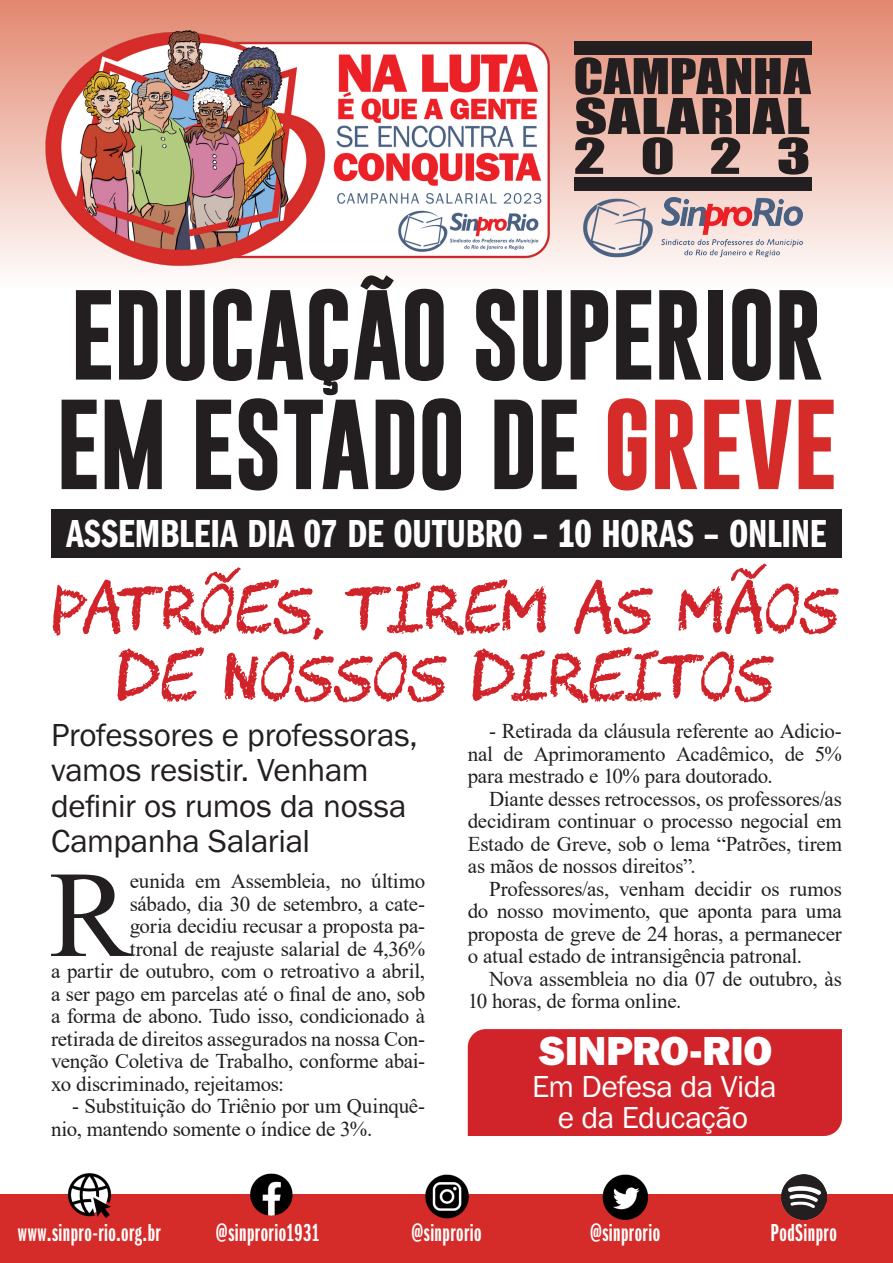
<style>
.page{position:relative;width:893px;height:1263px;background:#fff}
.page>*{position:absolute;margin:0;border:0;box-sizing:border-box;transform-origin:0 0}
.t1{font:123px "Times New Roman";color:#231f20}
.t2{font:700 91.5px/109.5px "Gobold";letter-spacing:-.015em;color:#231f20}
.t3{font:63px/67.9px "CHAWP";letter-spacing:-.015em;color:#d1232a;text-align:center}
.t4{font:45.6px "Impact";letter-spacing:.015em;color:#231f20;scale:1.18 1}
.t5{font:45.6px "Impact";letter-spacing:.015em;color:#231f20;scale:1.39 1}
.t6{font:45.6px "Impact";letter-spacing:.015em;color:#231f20;scale:1.41 1}
.t7{font:42px "Franklin Gothic URW Hea";letter-spacing:-.015em;color:#fff}
.t8{font:40.5px "Franklin Gothic URW Com Dem";letter-spacing:-.005em;color:#fff}
.t9{font:33px/35.5px "Franklin Gothic URW Boo";letter-spacing:-.01em;color:#231f20}
.t10{font:31.5px "Franklin Gothic URW Boo";letter-spacing:-.02em;color:#fff}
.t11{font:25.5px "Franklin Gothic URW Ext Com D Dem";letter-spacing:.02em;color:#fff}
.t12{font:21px/22.5px "Times New Roman";letter-spacing:-.015em;color:#231f20;text-align:justify}
.s1{color:#d62c29}
</style>
<div class="page">
<div style="left:0;top:1195px;width:893px;height:68px;background:#d62c29"></div>
<img style="left:423px;top:1174px;width:47px;height:45px">
<img style="left:241px;top:1173px;width:54px;height:43px">
<img style="left:65px;top:1173px;width:48px;height:45px">
<img style="left:601px;top:1174px;width:48px;height:46px">
<div style="left:0;top:0;width:893px;height:289px;background:linear-gradient(to bottom,#e2876f,#fcfcfb)"></div>
<img style="left:580px;top:193px;width:225px;height:72px">
<div style="left:574px;top:41px;width:238px;height:14px;background:#231f20"></div>
<div style="left:574px;top:177px;width:237px;height:13px;background:#231f20"></div>
<img style="left:781px;top:1174px;width:45px;height:45px">
<img style="left:27px;top:14px;width:545px;height:268px">
<div style="left:51px;top:509px;width:791px;height:48px;background:#231f20"></div>
<div style="left:468px;top:1029px;width:374px;height:107px;background:#d1232a"></div>
<p class="t4" style="left:573px;top:41px;width:203px">CAMPANHA</p>
<p class="t5" style="left:575px;top:81px;width:171px">SALARIAL</p>
<p class="t6" style="left:574px;top:121px;width:170px">2023</p>
<p class="t2" style="left:56px;top:280px;width:783px">EDUCAÇÃO SUPERIOR<br>EM ESTADO DE <span class="s1">GREVE</span></p>
<p class="t8" style="left:66px;top:505px;width:762px">ASSEMBLEIA DIA 07 DE OUTUBRO – 10 HORAS – ONLINE</p>
<p class="t3" style="left:53px;top:572px;width:789px">PATRÕES, TIREM AS MÃOS<br>DE NOSSOS DIREITOS</p>
<p class="t12" style="left:468px;top:719px;width:376px;text-indent:21px">- Retirada da cláusula referente ao Adicio&shy;nal de Aprimoramento Acadêmico, de 5% para mestrado e 10% para doutorado.</p>
<p class="t12" style="left:468px;top:787px;width:376px;text-indent:21px">Diante desses retrocessos, os professores/as decidiram continuar o processo negocial em Estado de Greve, sob o lema “Patrões, tirem as mãos de nossos direitos”.</p>
<p class="t12" style="left:468px;top:877px;width:376px;text-indent:21px">Professores/as, venham decidir os rumos do nosso movimento, que aponta para uma proposta de greve de 24 horas, a permanecer o atual estado de intransigência patronal.</p>
<p class="t12" style="left:468px;top:967px;width:376px;text-indent:21px">Nova assembleia no dia 07 de outubro, às<br>10 horas, de forma online.</p>
<p class="t7" style="left:540px;top:1024px;width:234px">SINPRO-RIO</p>
<p class="t10" style="left:532px;top:1066px;width:246px">Em Defesa da Vida</p>
<p class="t10" style="left:558px;top:1098px;width:192px">e da Educação</p>
<p class="t9" style="left:51px;top:716px;width:368px">Professores e professoras, vamos resistir. Venham definir os rumos da nossa<br>Campanha Salarial</p>
<p class="t1" style="left:49px;top:828px;width:84px">R</p>
<p class="t12" style="left:130px;top:869px;width:297px">eunida em Assembleia, no último</p>
<p class="t12" style="left:130px;top:892px;width:297px">sábado, dia 30 de setembro, a cate-</p>
<p class="t12" style="left:130px;top:914px;width:297px">goria decidiu recusar a proposta pa-</p>
<p class="t12" style="left:130px;top:937px;width:297px">tronal de reajuste salarial de 4,36%</p>
<p class="t12" style="left:51px;top:959px;width:376px">a partir de outubro, com o retroativo a abril,</p>
<p class="t12" style="left:51px;top:982px;width:376px">a ser pago em parcelas até o final de ano, sob</p>
<p class="t12" style="left:51px;top:1004px;width:376px">a forma de abono. Tudo isso, condicionado à</p>
<p class="t12" style="left:51px;top:1027px;width:376px">retirada de direitos assegurados na nossa Con-</p>
<p class="t12" style="left:51px;top:1049px;width:376px">venção Coletiva de Trabalho, conforme abai-</p>
<p class="t12" style="left:51px;top:1072px;width:234px">xo discriminado, rejeitamos:</p>
<p class="t12" style="left:51px;top:1094px;width:376px;text-indent:21px">- Substituição do Triênio por um Quinquê&shy;nio, mantendo somente o índice de 3%.</p>
<p class="t11" style="left:18px;top:1218px;width:144px">www.sinpro-rio.org.br</p>
<p class="t11" style="left:216px;top:1218px;width:105px">@sinprorio1931</p>
<p class="t11" style="left:411px;top:1218px;width:72px">@sinprorio</p>
<p class="t11" style="left:590px;top:1218px;width:72px">@sinprorio</p>
<p class="t11" style="left:771px;top:1218px;width:68px">PodSinpro</p>
</div>
